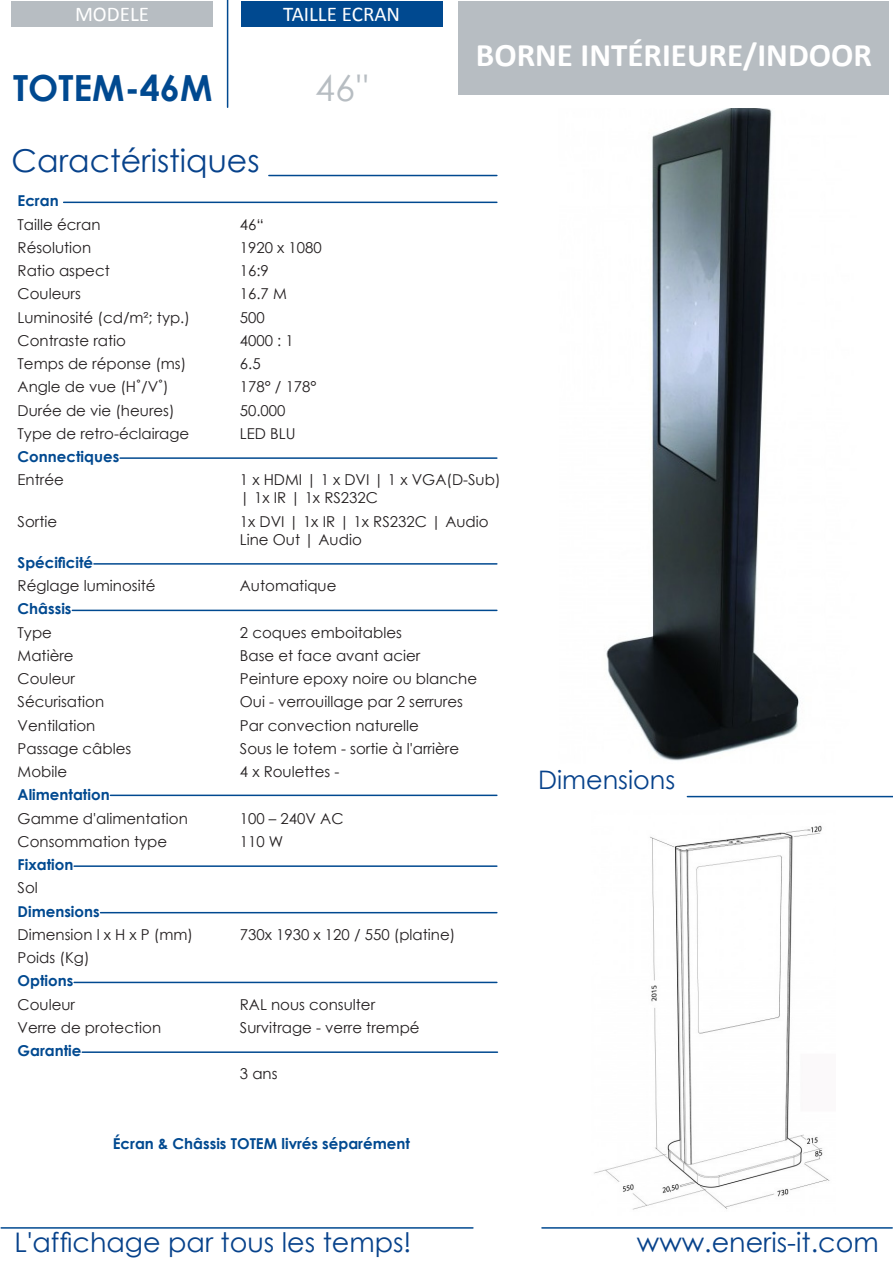
<style>
.page{position:relative;width:893px;height:1263px;background:#fff}
.page>*{position:absolute;margin:0;border:0;box-sizing:border-box;transform-origin:0 0}
.t1{font:700 36px "Century Gothic";color:#004990}
.t2{font:36px "Century Gothic";color:#b7bdc2}
.t3{font:700 33px "Calibri";color:#fff}
.t4{font:31.5px "Century Gothic";color:#07428b}
.t5{font:27px "Century Gothic";color:#07428b}
.t6{font:25.5px "Century Gothic";color:#07428b}
.t7{font:21px "Calibri";color:#fff}
.t8{font:15px/18px "Century Gothic";color:#231f20}
.t9{font:700 15px "Century Gothic";color:#004990}
</style>
<div class="page">
<div style="left:459px;top:1px;width:430px;height:93px;background:#b7bdc2"></div>
<div style="left:12px;top:1px;width:201px;height:25px;background:#b7bdc2"></div>
<div style="left:241px;top:1px;width:201px;height:25px;background:#004990"></div>
<hr style="left:227px;top:0;width:1px;height:107px;background:#004990">
<hr style="left:269px;top:175px;width:228px;height:1px;background:#004990">
<hr style="left:1px;top:1227px;width:472px;height:2px;background:#004990">
<hr style="left:542px;top:1227px;width:350px;height:2px;background:#004990">
<hr style="left:64px;top:202px;width:433px;height:1px;background:#004990">
<hr style="left:120px;top:457px;width:377px;height:2px;background:#004990">
<hr style="left:94px;top:563px;width:403px;height:2px;background:#004990">
<hr style="left:72px;top:610px;width:425px;height:1px;background:#004990">
<hr style="left:110px;top:794px;width:387px;height:2px;background:#004990">
<hr style="left:74px;top:865px;width:423px;height:2px;background:#004990">
<hr style="left:101px;top:912px;width:396px;height:1px;background:#004990">
<hr style="left:74px;top:982px;width:423px;height:1px;background:#004990">
<hr style="left:82px;top:1051px;width:415px;height:2px;background:#004990">
<img style="left:594px;top:825px;width:236px;height:385px">
<hr style="left:687px;top:796px;width:206px;height:1px;background:#004990">
<img style="left:606px;top:108px;width:193px;height:653px">
<h3 class="t7" style="left:75px;top:1px;width:76px">MODELE</h3>
<h3 class="t7" style="left:283px;top:1px;width:119px">TAILLE ECRAN</h3>
<p class="t1" style="left:13px;top:61px;width:201px">TOTEM-46M</p>
<p class="t2" style="left:315px;top:63px;width:56px">46''</p>
<h3 class="t4" style="left:12px;top:139px;width:249px">Caractéristiques</h3>
<h2 class="t3" style="left:476px;top:34px;width:398px">BORNE INTÉRIEURE/INDOOR</h2>
<p class="t9" style="left:18px;top:189px;width:43px">Ecran</p>
<p class="t8" style="left:18px;top:215px;width:84px">Taille écran</p>
<p class="t8" style="left:240px;top:215px;width:26px">46“</p>
<p class="t8" style="left:18px;top:238px;width:75px">Résolution</p>
<p class="t8" style="left:240px;top:238px;width:83px">1920 x 1080</p>
<p class="t8" style="left:18px;top:261px;width:94px">Ratio aspect</p>
<p class="t8" style="left:240px;top:261px;width:31px">16:9</p>
<p class="t8" style="left:18px;top:285px;width:65px">Couleurs</p>
<p class="t8" style="left:240px;top:285px;width:49px">16.7 M</p>
<p class="t8" style="left:18px;top:308px;width:174px">Luminosité (cd/m²; typ.)</p>
<p class="t8" style="left:240px;top:308px;width:26px">500</p>
<p class="t8" style="left:18px;top:331px;width:110px">Contraste ratio</p>
<p class="t8" style="left:240px;top:331px;width:56px">4000 : 1</p>
<p class="t8" style="left:18px;top:354px;width:170px">Temps de réponse (ms)</p>
<p class="t8" style="left:240px;top:354px;width:22px">6.5</p>
<p class="t8" style="left:18px;top:378px;width:153px">Angle de vue (H˚/V˚)</p>
<p class="t8" style="left:240px;top:378px;width:78px">178° / 178°</p>
<p class="t8" style="left:18px;top:401px;width:159px">Durée de vie (heures)</p>
<p class="t8" style="left:240px;top:401px;width:47px">50.000</p>
<p class="t8" style="left:18px;top:424px;width:173px">Type de retro-éclairage</p>
<p class="t8" style="left:240px;top:424px;width:57px">LED BLU</p>
<p class="t9" style="left:18px;top:445px;width:103px">Connectiques</p>
<p class="t8" style="left:18px;top:471px;width:48px">Entrée</p>
<p class="t8" style="left:240px;top:471px;width:262px">1 x HDMI | 1 x DVI | 1 x VGA(D-Sub) | 1x IR | 1x RS232C</p>
<p class="t8" style="left:18px;top:512px;width:41px">Sortie</p>
<p class="t8" style="left:240px;top:512px;width:250px">1x DVI | 1x IR | 1x RS232C | Audio<br>Line Out | Audio</p>
<p class="t9" style="left:18px;top:551px;width:77px">Spécificité</p>
<p class="t8" style="left:18px;top:576px;width:140px">Réglage luminosité</p>
<p class="t8" style="left:240px;top:576px;width:98px">Automatique</p>
<p class="t9" style="left:18px;top:597px;width:56px">Châssis</p>
<p class="t8" style="left:18px;top:623px;width:36px">Type</p>
<p class="t8" style="left:240px;top:623px;width:164px">2 coques emboitables</p>
<p class="t8" style="left:18px;top:646px;width:58px">Matière</p>
<p class="t8" style="left:240px;top:646px;width:182px">Base et face avant acier</p>
<p class="t8" style="left:18px;top:669px;width:59px">Couleur</p>
<p class="t8" style="left:240px;top:669px;width:239px">Peinture epoxy noire ou blanche</p>
<p class="t8" style="left:18px;top:693px;width:88px">Sécurisation</p>
<p class="t8" style="left:240px;top:693px;width:225px">Oui - verrouillage par 2 serrures</p>
<p class="t8" style="left:18px;top:716px;width:79px">Ventilation</p>
<p class="t8" style="left:240px;top:716px;width:181px">Par convection naturelle</p>
<p class="t8" style="left:18px;top:739px;width:115px">Passage câbles</p>
<p class="t8" style="left:240px;top:739px;width:221px">Sous le totem - sortie à l'arrière</p>
<p class="t8" style="left:18px;top:762px;width:51px">Mobile</p>
<p class="t8" style="left:240px;top:762px;width:101px">4 x Roulettes -</p>
<p class="t9" style="left:18px;top:783px;width:94px">Alimentation</p>
<p class="t8" style="left:18px;top:809px;width:172px">Gamme d'alimentation</p>
<p class="t8" style="left:240px;top:809px;width:105px">100 – 240V AC</p>
<p class="t8" style="left:18px;top:832px;width:151px">Consommation type</p>
<p class="t8" style="left:240px;top:832px;width:45px">110 W</p>
<p class="t9" style="left:18px;top:853px;width:57px">Fixation</p>
<p class="t8" style="left:18px;top:879px;width:22px">Sol</p>
<p class="t9" style="left:18px;top:900px;width:84px">Dimensions</p>
<p class="t8" style="left:18px;top:925px;width:177px">Dimension l x H x P (mm)</p>
<p class="t8" style="left:240px;top:925px;width:217px">730x 1930 x 120 / 550 (platine)</p>
<p class="t8" style="left:18px;top:948px;width:73px">Poids (Kg)</p>
<p class="t9" style="left:18px;top:969px;width:57px">Options</p>
<p class="t8" style="left:18px;top:995px;width:59px">Couleur</p>
<p class="t8" style="left:240px;top:995px;width:137px">RAL nous consulter</p>
<p class="t8" style="left:18px;top:1018px;width:145px">Verre de protection</p>
<p class="t8" style="left:240px;top:1018px;width:181px">Survitrage - verre trempé</p>
<p class="t9" style="left:18px;top:1039px;width:65px">Garantie</p>
<p class="t8" style="left:240px;top:1065px;width:39px">3 ans</p>
<p class="t9" style="left:113px;top:1132px;width:298px">Écran &amp; Châssis TOTEM livrés séparément</p>
<p class="t6" style="left:538px;top:762px;width:139px">Dimensions</p>
<h3 class="t5" style="left:15px;top:1224px;width:398px">L'affichage par tous les temps!</h3>
<h3 class="t5" style="left:637px;top:1224px;width:243px">www.eneris-it.com</h3>
</div>
